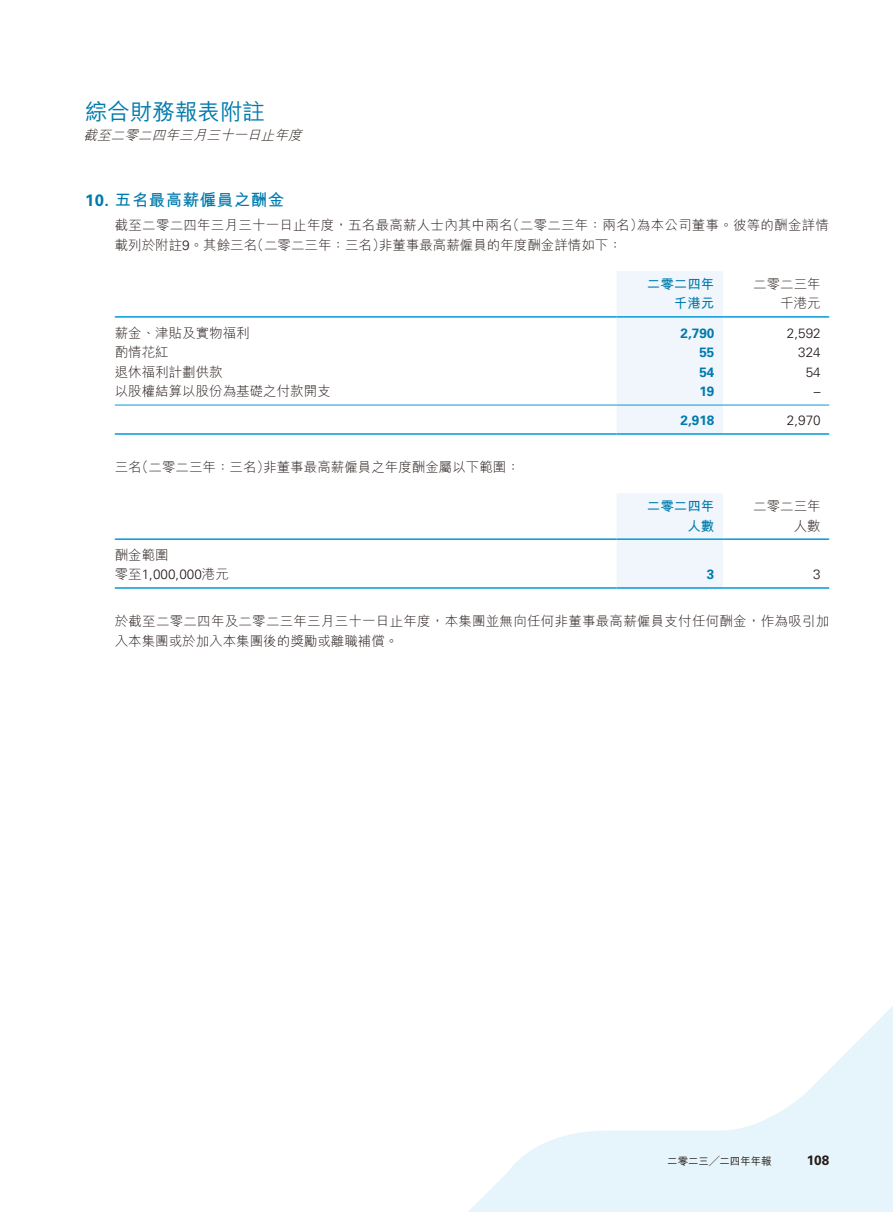
<style>
.page{position:relative;width:893px;height:1212px;background:#fff}
.page>*{position:absolute;margin:0;border:0;box-sizing:border-box;transform-origin:0 0}
.t1{font:500 22.5px "M Hei HK";color:#007bad}
.t2{font:700 16.5px "M Hei HK";letter-spacing:.03em;color:#007bad}
.t3{font:300 13.5px/19.5px "M Hei HK";color:#231916}
.t4{font:300 13.5px/19.5px "M Hei HK";letter-spacing:.02em;color:#231916}
.t5{font:300 13.5px "Univers LT Std";color:#231916}
.t6{font:700 13.5px "Univers LT Std";color:#007bad}
.t7{font:italic 300 13.5px "M Hei HK";color:#231916}
.t8{font:700 13.5px "M Hei HK";color:#007bad}
.t9{font:700 13.5px "Univers LT Std";color:#231916}
.t10{font:500 10.5px "M Hei HK";letter-spacing:-.005em;color:#231916}
.s1{font-family:"Univers LT Std"}
.s2{font-family:"M Hei HK"}
</style>
<div class="page">
<svg style="left:468px;top:1006px;width:425px;height:206px"></svg>
<div style="left:617px;top:271px;width:106px;height:162px;background:#f0f6fc"></div>
<hr style="left:115px;top:316px;width:502px;height:2px;background:#009ad9">
<hr style="left:617px;top:316px;width:106px;height:2px;background:#009ad9">
<hr style="left:723px;top:316px;width:106px;height:2px;background:#009ad9">
<hr style="left:115px;top:405px;width:502px;height:1px;background:#009ad9">
<hr style="left:617px;top:405px;width:106px;height:1px;background:#009ad9">
<hr style="left:723px;top:405px;width:106px;height:1px;background:#009ad9">
<hr style="left:115px;top:433px;width:502px;height:2px;background:#009ad9">
<hr style="left:617px;top:433px;width:106px;height:2px;background:#009ad9">
<hr style="left:723px;top:433px;width:106px;height:2px;background:#009ad9">
<div style="left:617px;top:493px;width:106px;height:94px;background:#f0f6fc"></div>
<hr style="left:115px;top:538px;width:502px;height:2px;background:#009ad9">
<hr style="left:617px;top:538px;width:106px;height:2px;background:#009ad9">
<hr style="left:723px;top:538px;width:106px;height:2px;background:#009ad9">
<hr style="left:115px;top:587px;width:502px;height:2px;background:#009ad9">
<hr style="left:617px;top:587px;width:106px;height:2px;background:#009ad9">
<hr style="left:723px;top:587px;width:106px;height:2px;background:#009ad9">
<h1 class="t1" style="left:85px;top:95px;width:181px">綜合財務報表附註</h1>
<p class="t7" style="left:84px;top:128px;width:223px">截至二零二四年三月三十一日止年度</p>
<p class="t2" style="left:85px;top:188px;width:201px"><span class="s1">10.</span> 五名最高薪僱員之酬金</p>
<p class="t3" style="left:379px;top:215px;width:244px;text-indent:-264px">截至二零二四年三月三十一日止年度，五名最高薪人士內其中兩名<br>非董事最高薪僱員的年度酬金詳情如下：</p>
<p class="t3" style="left:506px;top:215px;width:139px">（二零二三年：兩名）</p>
<p class="t3" style="left:637px;top:215px;width:193px">為本公司董事。彼等的酬金詳情</p>
<p class="t3" style="left:251px;top:235px;width:136px">（二零二三年：三名）</p>
<p class="t3" style="left:115px;top:235px;width:144px">載列於附註。<span class="s1">9</span> 其餘三名</p>
<p class="t3" style="left:115px;top:323px;width:136px">薪金、津貼及實物福利</p>
<p class="t3" style="left:115px;top:342px;width:55px">酌情花紅</p>
<p class="t3" style="left:115px;top:362px;width:109px">退休福利計劃供款</p>
<p class="t3" style="left:115px;top:381px;width:217px">以股權結算以股份為基礎之付款開支</p>
<p class="t3" style="left:263px;top:457px;width:258px">非董事最高薪僱員之年度酬金屬以下範圍：</p>
<p class="t3" style="left:135px;top:457px;width:136px">（二零二三年：三名）</p>
<p class="t3" style="left:115px;top:457px;width:28px">三名</p>
<p class="t3" style="left:115px;top:545px;width:55px">酬金範圍</p>
<p class="t8" style="left:647px;top:274px;width:69px">二零二四年</p>
<p class="t3" style="left:753px;top:274px;width:69px">二零二三年</p>
<p class="t8" style="left:674px;top:293px;width:42px">千港元</p>
<p class="t3" style="left:780px;top:293px;width:42px">千港元</p>
<p class="t6" style="left:681px;top:325px;width:35px">2,790</p>
<p class="t5" style="left:787px;top:325px;width:35px">2,592</p>
<p class="t6" style="left:699px;top:344px;width:17px">55</p>
<p class="t5" style="left:798px;top:344px;width:24px">324</p>
<p class="t6" style="left:699px;top:364px;width:17px">54</p>
<p class="t5" style="left:806px;top:364px;width:17px">54</p>
<p class="t6" style="left:699px;top:383px;width:17px">19</p>
<p class="t5" style="left:814px;top:383px;width:8px">–</p>
<p class="t6" style="left:681px;top:413px;width:35px">2,918</p>
<p class="t5" style="left:787px;top:412px;width:35px">2,970</p>
<p class="t8" style="left:647px;top:496px;width:69px">二零二四年</p>
<p class="t3" style="left:753px;top:496px;width:69px">二零二三年</p>
<p class="t8" style="left:687px;top:516px;width:28px">人數</p>
<p class="t3" style="left:794px;top:516px;width:28px">人數</p>
<p class="t5" style="left:115px;top:566px;width:116px"><span class="s2">零至</span>1,000,000<span class="s2">港元</span></p>
<p class="t4" style="left:115px;top:611px;width:716px">於截至二零二四年及二零二三年三月三十一日止年度，本集團並無向任何非董事最高薪僱員支付任何酬金，作為吸引加入本集團或於加入本集團後的獎勵或離職補償。</p>
<p class="t6" style="left:707px;top:567px;width:9px">3</p>
<p class="t5" style="left:813px;top:566px;width:9px">3</p>
<p class="t10" style="left:667px;top:1153px;width:106px">二零二三╱二四年年報</p>
<p class="t9" style="left:807px;top:1152px;width:24px">108</p>
</div>
